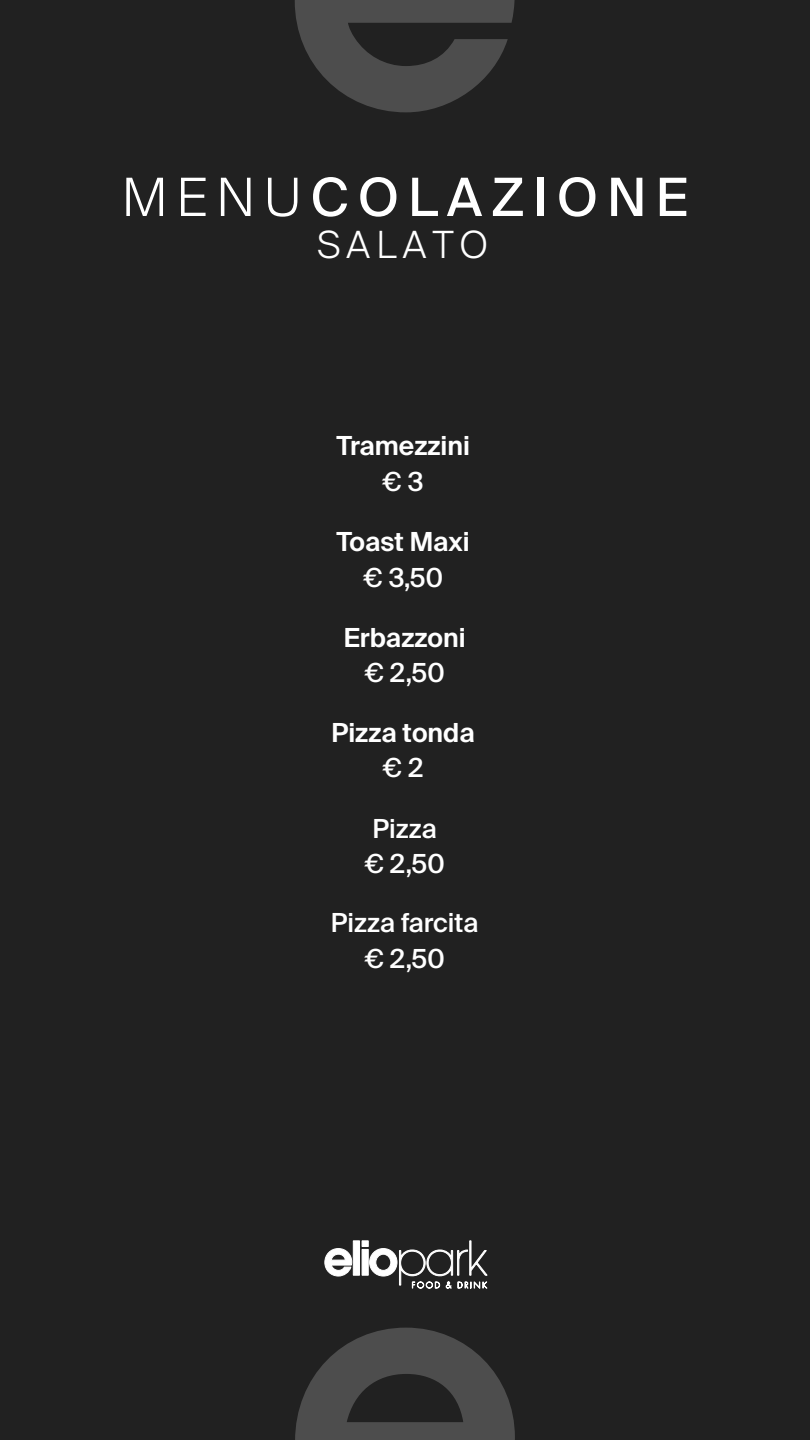
<style>
.page{position:relative;width:810px;height:1440px;background:#212121}
.page>*{position:absolute;margin:0;border:0;box-sizing:border-box;transform-origin:0 0}
.t1{font:52.8px "Suisse Intl";letter-spacing:.17em;color:#fff}
.t2{font:300 37.5px "Suisse Intl";letter-spacing:.17em;color:#fff}
.t3{font:500 26.25px/35.2px "Suisse Intl";color:#fff;text-align:center}
.t4{font:600 26.25px "Suisse Intl";color:#fff}
.s1{font-weight:300}
</style>
<div class="page">
<svg style="left:295px;top:1328px;width:220px;height:112px"></svg>
<svg style="left:325px;top:1248px;width:27px;height:28px"></svg>
<div style="left:353px;top:1241px;width:7px;height:34px;background:#fff;border:1px solid #fff"></div>
<svg style="left:362px;top:1241px;width:125px;height:48px"></svg>
<svg style="left:295px;top:0;width:220px;height:112px"></svg>
<h1 class="t1" style="left:122px;top:164px;width:568px"><span class="s1">MENU</span>COLAZIONE</h1>
<h2 class="t2" style="left:317px;top:221px;width:172px">SALATO</h2>
<p class="t4" style="left:336px;top:431px;width:135px">Tramezzini</p>
<p class="t3" style="left:383px;top:464px;width:43px">€ 3</p>
<p class="t4" style="left:337px;top:527px;width:135px">Toast Maxi</p>
<p class="t3" style="left:363px;top:560px;width:81px">€ 3,50</p>
<p class="t4" style="left:344px;top:622px;width:123px">Erbazzoni</p>
<p class="t3" style="left:365px;top:655px;width:81px">€ 2,50</p>
<p class="t4" style="left:332px;top:717px;width:145px">Pizza tonda</p>
<p class="t3" style="left:383px;top:751px;width:42px">€ 2</p>
<p class="t3" style="left:365px;top:811px;width:81px">Pizza € 2,50</p>
<p class="t3" style="left:331px;top:906px;width:149px">Pizza farcita € 2,50</p>
</div>
